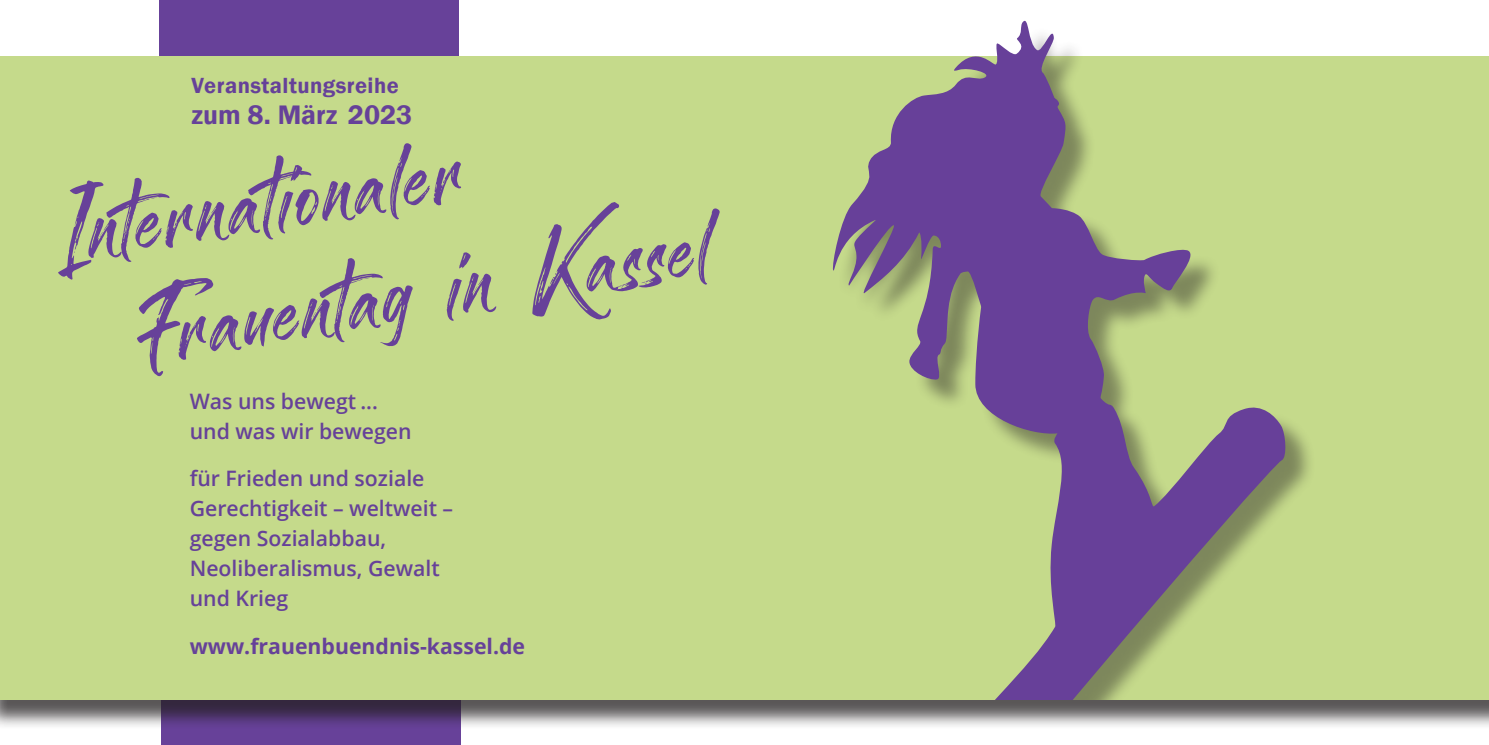
<style>
.page{position:relative;width:1489px;height:745px;background:#fff}
.page>*{position:absolute;margin:0;border:0;box-sizing:border-box;transform-origin:0 0}
.t1{font:155px/112.5px "Sandbrush 01";color:#674199}
.t2{font:600 27.5px "Franklin Gothic";color:#664199}
.t3{font:600 22.5px "Franklin Gothic";letter-spacing:.02em;color:#664199}
.t4{font:600 21.25px/30px "Open Sans";color:#664199}
.t5{font:700 21.25px "Open Sans";color:#664199}
</style>
<div class="page">
<div style="left:162px;top:684px;width:299px;height:60px;background:#674199"></div>
<div style="left:159px;top:0;width:300px;height:64px;background:#674199"></div>
<div style="left:0;top:60px;width:1488px;height:670px;background:#231f20;opacity:.75"></div>
<div style="left:0;top:56px;width:1488px;height:642px;background:#c5da8b"></div>
<svg style="left:832px;top:20px;width:478px;height:678px"></svg>
<p class="t3" style="left:191px;top:72px;width:209px">Veranstaltungsreihe</p>
<p class="t2" style="left:191px;top:97px;width:222px">zum 8. März 2023</p>
<h1 class="t1" style="left:111px;top:162px;width:576px;text-indent:-64px;rotate:-9deg">Internationaler<br>Frauentag in Kassel</h1>
<p class="t4" style="left:190px;top:385px;width:223px">Was uns bewegt ... und was wir bewegen</p>
<p class="t4" style="left:190px;top:462px;width:265px">für Frieden und soziale<br>Gerechtigkeit – weltweit – gegen Sozialabbau,<br>Neoliberalismus, Gewalt und Krieg</p>
<p class="t5" style="left:190px;top:630px;width:337px">www.frauenbuendnis-kassel.de</p>
</div>
